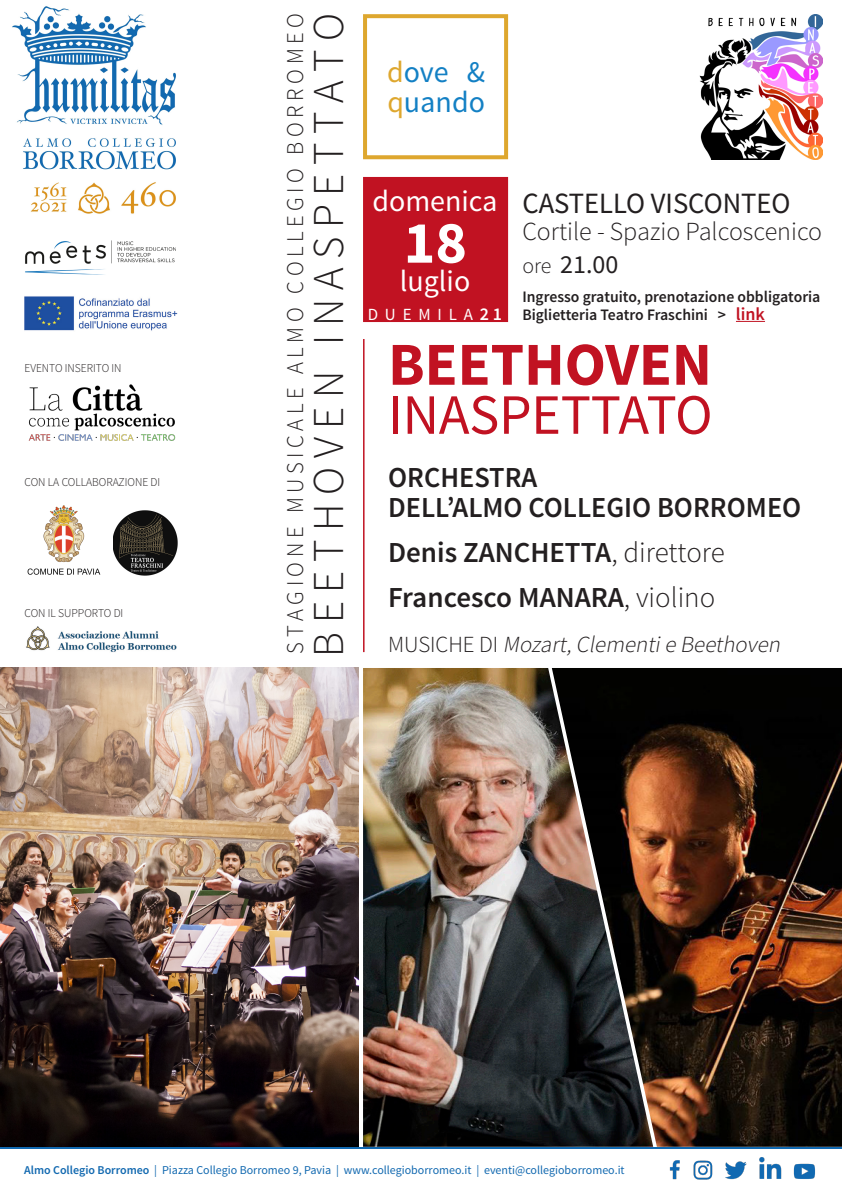
<style>
.page{position:relative;width:842px;height:1191px;background:#fff}
.page>*{position:absolute;margin:0;border:0;box-sizing:border-box;transform-origin:0 0}
.t1{font:700 61px "Source Sans Pro";color:#c11222}
.t2{font:700 60px "Source Sans Pro";color:#fff}
.t3{font:57px "Source Sans Pro";color:#c11222}
.t4{font:300 44px "Source Sans Pro";color:#231f20}
.t5{font:30px "Source Sans Pro";color:#fff}
.t6{font:30px "Source Sans Pro";color:#1380c4}
.t7{font:29.4px "Source Sans Pro";color:#231f20}
.t8{font:600 29px "Source Sans Pro";color:#231f20}
.t9{font:300 26px "Source Sans Pro";color:#231f20}
.t10{font:26px "Source Sans Pro";color:#231f20}
.t11{font:300 24px "Source Sans Pro";color:#231f20;scale:.95 1}
.t12{font:italic 300 23px "Source Sans Pro";color:#231f20}
.t13{font:17px "Source Sans Pro";color:#fff}
.t14{font:600 16px "Source Sans Pro";color:#231f20}
.t15{font:12px "Source Sans Pro";color:#1269b0}
.t16{font:300 12px "Source Sans Pro";color:#231f20}
.s1{color:#dea72e}
.s2{font-weight:600;font-size:18px}
.s3{font-weight:300;font-size:22px}
.s4{font-size:18px;color:#c11222}
.s5{font-weight:300}
.s6{font-style:normal}
.s7{font-weight:600}
</style>
<div class="page">
<div style="left:363px;top:176px;width:146px;height:147px;background:#c11222"></div>
<div style="left:363px;top:14px;width:145px;height:145px;background:#fff;border:4px solid #dea72e"></div>
<img style="left:25px;top:296px;width:152px;height:35px">
<img style="left:12px;top:6px;width:164px;height:208px">
<hr style="left:363px;top:339px;width:2px;height:313px;background:#c11222">
<img style="left:25px;top:240px;width:151px;height:35px">
<img style="left:653px;top:668px;width:189px;height:478px">
<img style="left:363px;top:668px;width:290px;height:478px">
<svg style="left:736px;top:321px;width:29px;height:1px"></svg>
<img style="left:669px;top:1160px;width:11px;height:20px">
<img style="left:693px;top:1160px;width:20px;height:20px">
<img style="left:725px;top:1161px;width:22px;height:19px">
<img style="left:759px;top:1157px;width:23px;height:22px">
<img style="left:793px;top:1163px;width:22px;height:16px">
<hr style="left:0;top:1146px;width:842px;height:2px;background:#1169b1">
<img style="left:28px;top:384px;width:148px;height:57px">
<img style="left:113px;top:510px;width:64px;height:65px">
<img style="left:27px;top:505px;width:74px;height:70px">
<img style="left:0;top:668px;width:359px;height:478px">
<img style="left:26px;top:626px;width:151px;height:26px">
<img style="left:699px;top:14px;width:124px;height:145px">
<p class="t16" style="left:25px;top:361px;width:99px">EVENTO INSERITO IN</p>
<p class="t16" style="left:25px;top:474px;width:137px">CON LA COLLABORAZIONE DI</p>
<p class="t16" style="left:25px;top:605px;width:100px">CON IL SUPPORTO DI</p>
<p class="t11" style="left:281px;top:653px;width:675px;rotate:-90deg">S T A G I O N E M U S I C A L E A L M O C O L L E G I O B O R R O M E O</p>
<p class="t4" style="left:302px;top:657px;width:645px;rotate:-90deg">B E E T H O V E N I N A S P E T T A T O</p>
<p class="t6" style="left:387px;top:54px;width:100px"><span class="s1">d</span>ove &amp;</p>
<p class="t6" style="left:387px;top:84px;width:99px"><span class="s1">q</span>uando</p>
<p class="t5" style="left:372px;top:182px;width:127px">domenica</p>
<p class="t2" style="left:404px;top:204px;width:65px">18</p>
<p class="t5" style="left:400px;top:263px;width:72px">luglio</p>
<p class="t13" style="left:368px;top:304px;width:136px">D U E M I L A <span class="s2">2 1</span></p>
<p class="t7" style="left:522px;top:185px;width:270px">CASTELLO VISCONTEO</p>
<p class="t9" style="left:522px;top:216px;width:301px">Cortile - Spazio Palcoscenico</p>
<p class="t10" style="left:522px;top:248px;width:98px"><span class="s3">ore</span> 21.00</p>
<p class="t14" style="left:522px;top:286px;width:300px">Ingresso gratuito, prenotazione obbligatoria</p>
<p class="t14" style="left:522px;top:304px;width:244px">Biglietteria Teatro Fraschini &gt; <span class="s4">link</span></p>
<p class="t1" style="left:388px;top:325px;width:325px">BEETHOVEN</p>
<p class="t3" style="left:388px;top:379px;width:326px">INASPETTATO</p>
<p class="t8" style="left:388px;top:459px;width:150px">ORCHESTRA</p>
<p class="t8" style="left:388px;top:489px;width:415px">DELL’ALMO COLLEGIO BORROMEO</p>
<p class="t8" style="left:388px;top:534px;width:338px">Denis ZANCHETTA<span class="s5">, direttore</span></p>
<p class="t8" style="left:388px;top:579px;width:329px">Francesco MANARA<span class="s5">, violino</span></p>
<p class="t12" style="left:388px;top:630px;width:398px"><span class="s6">M U S I C H E D I</span> Mozart,Clementie Beethoven</p>
<p class="t15" style="left:24px;top:1162px;width:602px"><span class="s7">Almo Collegio Borromeo</span> | Piazza Collegio Borromeo 9, Pavia | www.collegioborromeo.it | eventi@collegioborromeo.it</p>
</div>
